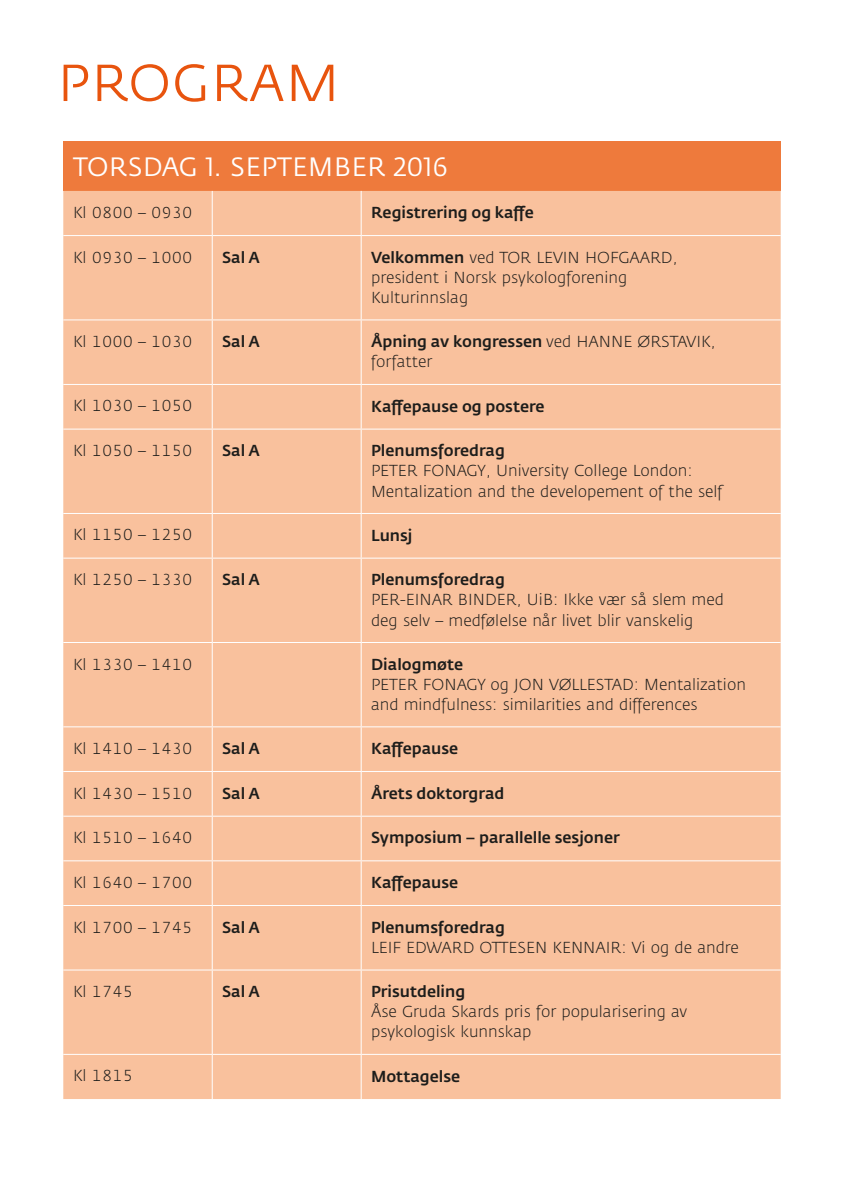
<style>
.page{position:relative;width:844px;height:1191px;background:#fff}
.page>*{position:absolute;margin:0;border:0;box-sizing:border-box;transform-origin:0 0}
.Overskrift_1{font:66.5px "Fedra Sans Light SC";letter-spacing:-.01em;color:#e8540e}
.Tabell{font:26.25px "Fedra Sans";letter-spacing:.01em;color:#fff}
.Tabell-2{font:15.75px/20.1px "Fedra Sans Light TF";color:#1d1d1b}
.Tabell-3{font:500 15.75px "Fedra Sans Std";color:#1d1d1b}
.Program{font:500 15.75px "Fedra Sans Std";color:#1d1d1b}
.s1{font-family:"Fedra Sans Std";font-weight:500}
.s2{font-family:"Fedra Sans Light TF";font-weight:400}
</style>
<div class="page">
<div style="left:63px;top:141px;width:717px;height:50px;background:#ee7a3c"></div>
<div style="left:63px;top:191px;width:717px;height:908px;background:#f9c19d"></div>
<hr style="left:212px;top:191px;width:1px;height:44px;background:#fff">
<hr style="left:360px;top:191px;width:1px;height:44px;background:#fff">
<hr style="left:63px;top:235px;width:149px;height:1px;background:#fff">
<hr style="left:212px;top:235px;width:149px;height:1px;background:#fff">
<hr style="left:212px;top:236px;width:1px;height:83px;background:#fff">
<hr style="left:361px;top:235px;width:419px;height:1px;background:#fff">
<hr style="left:360px;top:236px;width:1px;height:83px;background:#fff">
<hr style="left:63px;top:319px;width:149px;height:1px;background:#fff">
<hr style="left:212px;top:319px;width:149px;height:1px;background:#fff">
<hr style="left:212px;top:320px;width:1px;height:64px;background:#fff">
<hr style="left:361px;top:319px;width:419px;height:1px;background:#fff">
<hr style="left:360px;top:320px;width:1px;height:64px;background:#fff">
<hr style="left:63px;top:384px;width:149px;height:1px;background:#fff">
<hr style="left:212px;top:384px;width:149px;height:1px;background:#fff">
<hr style="left:212px;top:385px;width:1px;height:44px;background:#fff">
<hr style="left:361px;top:384px;width:419px;height:1px;background:#fff">
<hr style="left:360px;top:385px;width:1px;height:44px;background:#fff">
<hr style="left:63px;top:429px;width:149px;height:1px;background:#fff">
<hr style="left:212px;top:429px;width:149px;height:1px;background:#fff">
<hr style="left:212px;top:429px;width:1px;height:84px;background:#fff">
<hr style="left:361px;top:429px;width:419px;height:1px;background:#fff">
<hr style="left:360px;top:429px;width:1px;height:84px;background:#fff">
<hr style="left:63px;top:513px;width:149px;height:1px;background:#fff">
<hr style="left:212px;top:513px;width:149px;height:1px;background:#fff">
<hr style="left:212px;top:514px;width:1px;height:43px;background:#fff">
<hr style="left:361px;top:513px;width:419px;height:1px;background:#fff">
<hr style="left:360px;top:514px;width:1px;height:43px;background:#fff">
<hr style="left:63px;top:557px;width:149px;height:1px;background:#fff">
<hr style="left:212px;top:557px;width:149px;height:1px;background:#fff">
<hr style="left:212px;top:558px;width:1px;height:84px;background:#fff">
<hr style="left:361px;top:557px;width:419px;height:1px;background:#fff">
<hr style="left:360px;top:558px;width:1px;height:84px;background:#fff">
<hr style="left:63px;top:642px;width:149px;height:1px;background:#fff">
<hr style="left:212px;top:642px;width:149px;height:1px;background:#fff">
<hr style="left:212px;top:643px;width:1px;height:83px;background:#fff">
<hr style="left:361px;top:642px;width:419px;height:1px;background:#fff">
<hr style="left:360px;top:643px;width:1px;height:83px;background:#fff">
<hr style="left:63px;top:726px;width:149px;height:1px;background:#fff">
<hr style="left:212px;top:726px;width:149px;height:1px;background:#fff">
<hr style="left:212px;top:727px;width:1px;height:44px;background:#fff">
<hr style="left:361px;top:726px;width:419px;height:1px;background:#fff">
<hr style="left:360px;top:727px;width:1px;height:44px;background:#fff">
<hr style="left:63px;top:771px;width:149px;height:1px;background:#fff">
<hr style="left:212px;top:771px;width:149px;height:1px;background:#fff">
<hr style="left:212px;top:772px;width:1px;height:43px;background:#fff">
<hr style="left:361px;top:771px;width:419px;height:1px;background:#fff">
<hr style="left:360px;top:772px;width:1px;height:43px;background:#fff">
<hr style="left:63px;top:815px;width:149px;height:1px;background:#fff">
<hr style="left:212px;top:815px;width:149px;height:1px;background:#fff">
<hr style="left:212px;top:816px;width:1px;height:44px;background:#fff">
<hr style="left:361px;top:815px;width:419px;height:1px;background:#fff">
<hr style="left:360px;top:816px;width:1px;height:44px;background:#fff">
<hr style="left:63px;top:860px;width:149px;height:1px;background:#fff">
<hr style="left:212px;top:860px;width:149px;height:1px;background:#fff">
<hr style="left:212px;top:861px;width:1px;height:44px;background:#fff">
<hr style="left:361px;top:860px;width:419px;height:1px;background:#fff">
<hr style="left:360px;top:861px;width:1px;height:44px;background:#fff">
<hr style="left:63px;top:905px;width:149px;height:1px;background:#fff">
<hr style="left:212px;top:905px;width:149px;height:1px;background:#fff">
<hr style="left:212px;top:906px;width:1px;height:63px;background:#fff">
<hr style="left:361px;top:905px;width:419px;height:1px;background:#fff">
<hr style="left:360px;top:906px;width:1px;height:63px;background:#fff">
<hr style="left:63px;top:969px;width:149px;height:1px;background:#fff">
<hr style="left:212px;top:969px;width:149px;height:1px;background:#fff">
<hr style="left:212px;top:970px;width:1px;height:84px;background:#fff">
<hr style="left:361px;top:969px;width:419px;height:1px;background:#fff">
<hr style="left:360px;top:970px;width:1px;height:84px;background:#fff">
<hr style="left:63px;top:1054px;width:149px;height:1px;background:#fff">
<hr style="left:212px;top:1054px;width:149px;height:1px;background:#fff">
<hr style="left:212px;top:1054px;width:1px;height:45px;background:#fff">
<hr style="left:361px;top:1054px;width:419px;height:1px;background:#fff">
<hr style="left:360px;top:1054px;width:1px;height:45px;background:#fff">
<p class="Overskrift_1" style="left:56px;top:43px;width:287px">program</p>
<p class="Tabell" style="left:73px;top:153px;width:376px">TORSDAG 1. SEPTEMBER 2016</p>
<p class="Tabell-2" style="left:73px;top:203px;width:121px">Kl 0800 – 0930</p>
<p class="Tabell-3" style="left:371px;top:203px;width:164px">Registrering og kaffe</p>
<p class="Tabell-2" style="left:73px;top:247px;width:121px">Kl 0930 – 1000</p>
<p class="Tabell-3" style="left:222px;top:247px;width:39px">Sal A</p>
<p class="Tabell-2" style="left:371px;top:248px;width:308px"><span class="s1">Velkommen</span> ved TOR LEVIN HOFGAARD, president i Norsk psykologforening</p>
<p class="Tabell-2" style="left:371px;top:288px;width:99px">Kulturinnslag</p>
<p class="Tabell-2" style="left:73px;top:332px;width:121px">Kl 1000 – 1030</p>
<p class="Tabell-3" style="left:222px;top:332px;width:39px">Sal A</p>
<p class="Tabell-3" style="left:371px;top:332px;width:346px">Åpning av kongressen <span class="s2">ved HANNE ØRSTAVIK,</span></p>
<p class="Tabell-2" style="left:371px;top:352px;width:63px">forfatter</p>
<p class="Tabell-2" style="left:73px;top:396px;width:121px">Kl 1030 – 1050</p>
<p class="Tabell-3" style="left:371px;top:396px;width:175px">Kaffepause og postere</p>
<p class="Tabell-2" style="left:73px;top:441px;width:121px">Kl 1050 – 1150</p>
<p class="Tabell-3" style="left:222px;top:441px;width:39px">Sal A</p>
<p class="Tabell-2" style="left:371px;top:441px;width:323px"><span class="s1">Plenumsforedrag<br></span>PETER FONAGY, University College London:</p>
<p class="Tabell-2" style="left:371px;top:481px;width:353px">Mentalization and the developement of the self</p>
<p class="Tabell-2" style="left:73px;top:525px;width:121px">Kl 1150 – 1250</p>
<p class="Tabell-3" style="left:371px;top:525px;width:43px">Lunsj</p>
<p class="Tabell-2" style="left:73px;top:570px;width:121px">Kl 1250 – 1330</p>
<p class="Tabell-3" style="left:222px;top:570px;width:39px">Sal A</p>
<p class="Tabell-2" style="left:371px;top:570px;width:354px"><span class="s1">Plenumsforedrag<br></span>PER-EINAR BINDER, UiB: Ikke vær så slem med deg selv – medfølelse når livet blir vanskelig</p>
<p class="Tabell-2" style="left:73px;top:654px;width:121px">Kl 1330 – 1410</p>
<p class="Tabell-3" style="left:371px;top:654px;width:93px">Dialogmøte</p>
<p class="Tabell-2" style="left:371px;top:674px;width:376px">PETER FONAGY og JON VØLLESTAD: Mentalization and mindfulness: similarities and differences</p>
<p class="Tabell-2" style="left:73px;top:738px;width:121px">Kl 1410 – 1430</p>
<p class="Tabell-3" style="left:222px;top:738px;width:39px">Sal A</p>
<p class="Tabell-3" style="left:371px;top:738px;width:89px">Kaffepause</p>
<p class="Tabell-2" style="left:73px;top:783px;width:121px">Kl 1430 – 1510</p>
<p class="Tabell-3" style="left:222px;top:783px;width:39px">Sal A</p>
<p class="Tabell-3" style="left:371px;top:783px;width:135px">Årets doktorgrad</p>
<p class="Tabell-2" style="left:73px;top:828px;width:121px">Kl 1510 – 1640</p>
<p class="Program" style="left:371px;top:828px;width:250px">Symposium – parallelle sesjoner</p>
<p class="Tabell-2" style="left:73px;top:872px;width:121px">Kl 1640 – 1700</p>
<p class="Tabell-3" style="left:371px;top:872px;width:89px">Kaffepause</p>
<p class="Tabell-2" style="left:73px;top:917px;width:121px">Kl 1700 – 1745</p>
<p class="Tabell-3" style="left:222px;top:917px;width:39px">Sal A</p>
<p class="Tabell-3" style="left:371px;top:917px;width:135px">Plenumsforedrag</p>
<p class="Tabell-2" style="left:371px;top:937px;width:369px">LEIF EDWARD OTTESEN KENNAIR: Vi og de andre</p>
<p class="Tabell-2" style="left:73px;top:982px;width:61px">Kl 1745</p>
<p class="Tabell-3" style="left:222px;top:981px;width:39px">Sal A</p>
<p class="Tabell-2" style="left:371px;top:982px;width:318px"><span class="s1">Prisutdeling<br></span>Åse Gruda Skards pris for popularisering av psykologisk kunnskap</p>
<p class="Tabell-2" style="left:73px;top:1066px;width:61px">Kl 1815</p>
<p class="Tabell-3" style="left:371px;top:1066px;width:91px">Mottagelse</p>
</div>
